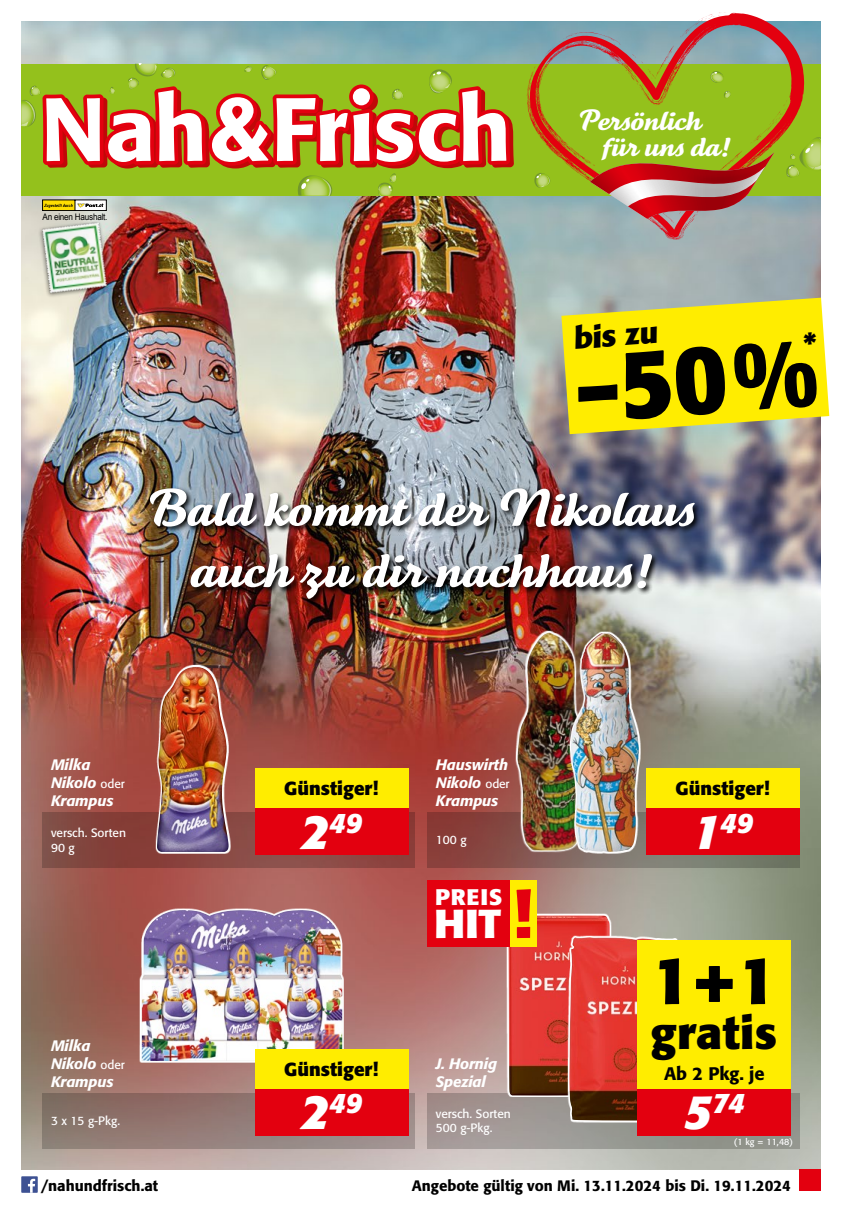
<style>
.page{position:relative;width:842px;height:1212px;background:#fff}
.page>*{position:absolute;margin:0;border:0;box-sizing:border-box;transform-origin:0 0}
.t1{font:700 96.9px "Formata";color:#000;scale:.8 1}
.t2{font:700 66px "Formata";color:#000}
.t3{font:51px/61.2px "Tartine Script Pro Bld";color:#fff;text-align:center}
.t4{font:700 45px "Formata";letter-spacing:.01em;color:#000}
.t5{font:700 40.05px "Formata";color:#fff;scale:1.04 1}
.t6{font:700 30.15px "Formata";color:#000}
.t7{font:28.5px/25.5px "Tartine Script Pro Bld";color:#fff}
.t8{font:italic 700 28.05px "Formata";color:#fff}
.t9{font:700 22.35px "Formata";letter-spacing:.03em;color:#fff;scale:1.04 1}
.t10{font:700 18.75px "Formata";color:#000}
.t11{font:500 18px "Formata";color:#000}
.t12{font:italic 500 15px/18px "Formata";letter-spacing:-.01em;color:#fff}
.t13{font:500 15px "Formata";color:#000}
.t14{font:12px/14.4px "Formata";color:#fff}
.t15{font:9px "Arial";letter-spacing:-.03em;color:#000;scale:.91 1}
.t16{font:9px "Formata";color:#fff}
.s1{font-weight:400;font-style:normal;font-size:12px}
.s2{font-size:48px}
</style>
<div class="page">
<img style="left:21px;top:21px;width:800px;height:1148px">
<div style="left:21px;top:1176px;width:17px;height:17px;background:#3d5193"></div>
<svg style="left:28px;top:1179px;width:7px;height:14px"></svg>
<div style="left:21px;top:64px;width:800px;height:132px;background:#94c11c"></div>
<svg style="left:805px;top:137px;width:16px;height:33px"></svg>
<svg style="left:21px;top:64px;width:493px;height:147px"></svg>
<div style="left:38px;top:221px;width:72px;height:78px;background:#000;opacity:.5"></div>
<img style="left:41px;top:221px;width:68px;height:74px">
<div style="left:799px;top:1169px;width:22px;height:22px;background:#e3000f"></div>
<svg style="left:527px;top:12px;width:277px;height:228px"></svg>
<svg style="left:590px;top:134px;width:184px;height:91px"></svg>
<div style="left:43px;top:812px;width:372px;height:55px;background:linear-gradient(to right,#82443d,#904946)"></div>
<svg style="left:43px;top:1093px;width:372px;height:55px;background:#917771"></svg>
<svg style="left:427px;top:812px;width:372px;height:55px;background:#825850"></svg>
<svg style="left:427px;top:1093px;width:372px;height:55px;background:#9d9490"></svg>
<div style="left:149px;top:486px;width:553px;height:120px;background:#000;opacity:.95"></div>
<svg style="left:155px;top:665px;width:76px;height:189px"></svg>
<img style="left:157px;top:667px;width:72px;height:185px">
<svg style="left:514px;top:630px;width:72px;height:224px"></svg>
<img style="left:517px;top:633px;width:52px;height:218px">
<div style="left:255px;top:808px;width:153px;height:47px;background:#e3000f"></div>
<div style="left:255px;top:769px;width:153px;height:39px;background:#ffed00"></div>
<svg style="left:139px;top:908px;width:205px;height:155px"></svg>
<img style="left:142px;top:909px;width:200px;height:152px">
<div style="left:255px;top:1089px;width:153px;height:46px;background:#e3000f"></div>
<div style="left:255px;top:1049px;width:153px;height:40px;background:#ffed00"></div>
<svg style="left:569px;top:631px;width:72px;height:223px"></svg>
<img style="left:570px;top:633px;width:69px;height:219px">
<div style="left:646px;top:808px;width:153px;height:47px;background:#e3000f"></div>
<div style="left:646px;top:769px;width:153px;height:39px;background:#ffed00"></div>
<svg style="left:506px;top:913px;width:105px;height:184px"></svg>
<img style="left:508px;top:915px;width:102px;height:180px">
<svg style="left:567px;top:935px;width:115px;height:187px"></svg>
<img style="left:569px;top:937px;width:111px;height:183px">
<div style="left:638px;top:1089px;width:153px;height:46px;background:#e3000f"></div>
<div style="left:638px;top:940px;width:153px;height:149px;background:#ffed00"></div>
<div style="left:427px;top:880px;width:83px;height:67px;background:#e3000f"></div>
<div style="left:510px;top:880px;width:27px;height:67px;background:#ffed00"></div>
<svg style="left:516px;top:889px;width:15px;height:49px"></svg>
<svg style="left:561px;top:298px;width:268px;height:136px;background:#f2e31b"></svg>
<p class="t15" style="left:43px;top:211px;width:73px">An einen Haushalt.</p>
<h3 class="t7" style="left:602px;top:108px;width:129px;text-indent:-25px">Persönlich für uns da!</h3>
<h3 class="t6" style="left:572px;top:319px;width:86px;rotate:-4deg">bis zu</h3>
<h1 class="t1" style="left:571px;top:328px;width:307px;rotate:-4deg">–50%</h1>
<h3 class="t3" style="left:147px;top:478px;width:550px">Bald kommt der Nikolaus auch zu dir nachhaus!</h3>
<p class="t12" style="left:51px;top:755px;width:75px">Milka<br>Nikolo <span class="s1">oder<br></span>Krampus</p>
<p class="t14" style="left:51px;top:826px;width:76px">versch. Sorten<br>90 g</p>
<p class="t12" style="left:51px;top:1036px;width:75px">Milka<br>Nikolo <span class="s1">oder<br></span>Krampus</p>
<p class="t14" style="left:51px;top:1113px;width:71px">3 x 15 g-Pkg.</p>
<p class="t10" style="left:284px;top:777px;width:96px">Günstiger!</p>
<p class="t12" style="left:436px;top:755px;width:75px;text-align:justify">Hauswirth Nikolo <span class="s1">oder </span>Krampus</p>
<p class="t10" style="left:675px;top:777px;width:96px">Günstiger!</p>
<h3 class="t8" style="left:301px;top:805px;width:62px"><span class="s2">2</span>49</h3>
<p class="t14" style="left:436px;top:833px;width:32px">100 g</p>
<h3 class="t8" style="left:693px;top:805px;width:62px"><span class="s2">1</span>49</h3>
<h3 class="t9" style="left:435px;top:883px;width:66px">PREIS</h3>
<h3 class="t5" style="left:434px;top:899px;width:66px">HIT</h3>
<p class="t10" style="left:284px;top:1057px;width:96px">Günstiger!</p>
<p class="t12" style="left:436px;top:1054px;width:63px">J. Hornig<br>Spezial</p>
<h2 class="t2" style="left:652px;top:939px;width:126px">1+1</h2>
<h3 class="t4" style="left:650px;top:1005px;width:128px">gratis</h3>
<p class="t11" style="left:664px;top:1063px;width:102px">Ab 2 Pkg. je</p>
<h3 class="t8" style="left:301px;top:1086px;width:62px"><span class="s2">2</span>49</h3>
<p class="t14" style="left:436px;top:1106px;width:76px">versch. Sorten<br>500 g-Pkg.</p>
<h3 class="t8" style="left:684px;top:1086px;width:62px"><span class="s2">5</span>74</h3>
<p class="t16" style="left:734px;top:1136px;width:61px">(1 kg = 11,48)</p>
<p class="t13" style="left:41px;top:1176px;width:119px">/nahundfrisch.at</p>
<p class="t13" style="left:412px;top:1176px;width:381px">Angebote gültig von Mi. 13.11.2024 bis Di. 19.11.2024</p>
</div>
